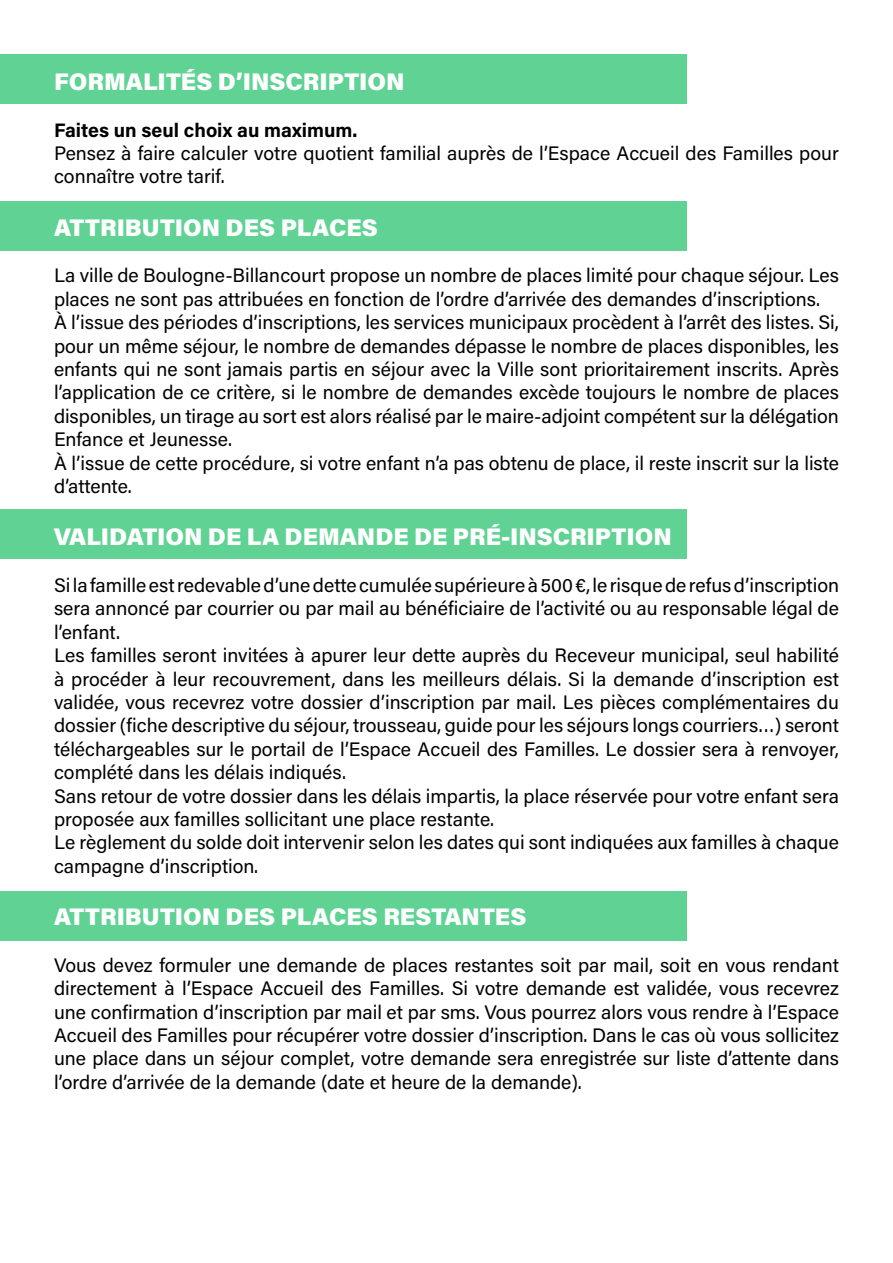
<style>
.page{position:relative;width:893px;height:1263px;background:#fff}
.page>*{position:absolute;margin:0;border:0;box-sizing:border-box;transform-origin:0 0}
.t1{font:900 24px "Acumin Pro";color:#fff}
.t2{font:19.5px/23.4px "Acumin Pro";color:#000}
.t3{font:700 19.5px "Acumin Pro";color:#000}
</style>
<div class="page">
<div style="left:0;top:54px;width:687px;height:50px;background:#60d394"></div>
<div style="left:0;top:201px;width:687px;height:50px;background:#60d394"></div>
<div style="left:0;top:510px;width:687px;height:49px;background:#60d394"></div>
<div style="left:0;top:891px;width:687px;height:49px;background:#60d394"></div>
<p class="t1" style="left:54px;top:64px;width:352px">FORMALITÉS D’INSCRIPTION</p>
<p class="t3" style="left:54px;top:116px;width:305px">Faites un seul choix au maximum.</p>
<p class="t2" style="left:54px;top:141px;width:786px">Pensez à faire calculer votre quotient familial auprès de l’Espace Accueil des Familles pour connaître votre tarif.</p>
<p class="t1" style="left:54px;top:210px;width:325px">ATTRIBUTION DES PLACES</p>
<p class="t2" style="left:54px;top:263px;width:787px">La ville de Boulogne-Billancourt propose un nombre de places limité pour chaque séjour. Les places ne sont pas attribuées en fonction de l’ordre d’arrivée des demandes d’inscriptions.<br>À l’issue des périodes d’inscriptions, les services municipaux procèdent à l’arrêt des listes. Si, pour un même séjour, le nombre de demandes dépasse le nombre de places disponibles, les enfants qui ne sont jamais partis en séjour avec la Ville sont prioritairement inscrits. Après l’application de ce critère, si le nombre de demandes excède toujours le nombre de places disponibles, un tirage au sort est alors réalisé par le maire-adjoint compétent sur la délégation Enfance et Jeunesse.<br>À l’issue de cette procédure, si votre enfant n’a pas obtenu de place, il reste inscrit sur la liste d’attente.</p>
<p class="t1" style="left:54px;top:520px;width:619px">VALIDATION DE LA DEMANDE DE PRÉ-INSCRIPTION</p>
<p class="t2" style="left:54px;top:573px;width:787px">Si la famille est redevable d’une dette cumulée supérieure à 500 €, le risque de refus d’inscription sera annoncé par courrier ou par mail au bénéficiaire de l’activité ou au responsable légal de l’enfant.<br>Les familles seront invitées à apurer leur dette auprès du Receveur municipal, seul habilité à procéder à leur recouvrement, dans les meilleurs délais. Si la demande d’inscription est validée, vous recevrez votre dossier d’inscription par mail. Les pièces complémentaires du dossier (fiche descriptive du séjour, trousseau, guide pour les séjours longs courriers…) seront téléchargeables sur le portail de l’Espace Accueil des Familles. Le dossier sera à renvoyer, complété dans les délais indiqués.<br>Sans retour de votre dossier dans les délais impartis, la place réservée pour votre enfant sera proposée aux familles sollicitant une place restante.<br>Le règlement du solde doit intervenir selon les dates qui sont indiquées aux familles à chaque campagne d’inscription.</p>
<p class="t1" style="left:54px;top:900px;width:474px">ATTRIBUTION DES PLACES RESTANTES</p>
<p class="t2" style="left:54px;top:952px;width:787px;text-align:justify">Vous devez formuler une demande de places restantes soit par mail, soit en vous rendant directement à l’Espace Accueil des Familles. Si votre demande est validée, vous recevrez une confirmation d’inscription par mail et par sms. Vous pourrez alors vous rendre à l’Espace Accueil des Familles pour récupérer votre dossier d’inscription. Dans le cas où vous sollicitez une place dans un séjour complet, votre demande sera enregistrée sur liste d’attente dans l’ordre d’arrivée de la demande (date et heure de la demande).</p>
</div>
